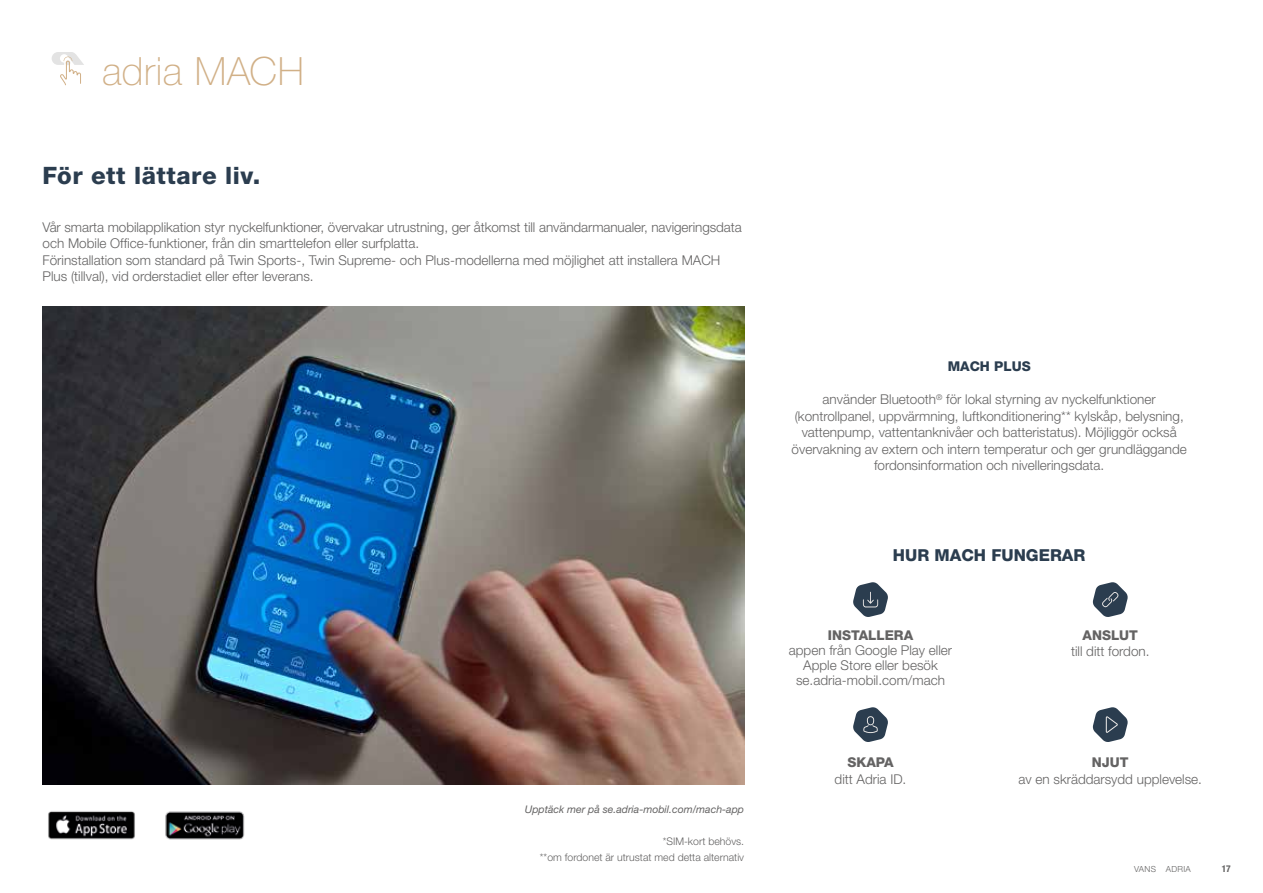
<style>
.page{position:relative;width:1263px;height:893px;background:#fff}
.page>*{position:absolute;margin:0;border:0;box-sizing:border-box;transform-origin:0 0}
.t1{font:100 39px "Helvetica Neue LT Pro";letter-spacing:.01em;color:#d1b087}
.t2{font:800 24px "Helvetica Neue LT Pro";letter-spacing:.02em;color:#2b3d4f}
.t3{font:800 16.5px "Helvetica Neue LT Pro";color:#2b3d4f}
.t4{font:300 13.5px/16.5px "Helvetica Neue LT Pro";color:#646363;text-align:center}
.t5{font:800 13.5px "Helvetica Neue LT Pro";color:#646363}
.t6{font:800 13.5px "Helvetica Neue LT Pro";color:#2b3d4f}
.t7{font:300 10.5px/16.5px "Helvetica Neue LT Pro";color:#646363;text-align:right}
.t8{font:italic 10.5px "Helvetica Neue LT Pro";color:#646363}
.t9{font:700 condensed 9.45px "Helvetica Neue LT Pro";color:#646363}
.t10{font:300 8.4px "Helvetica Neue LT Pro";letter-spacing:.03em;color:#646363}
</style>
<div class="page">
<img style="left:43px;top:306px;width:701px;height:479px">
<svg style="left:52px;top:52px;width:32px;height:34px"></svg>
<svg style="left:853px;top:582px;width:35px;height:35px"></svg>
<svg style="left:853px;top:707px;width:35px;height:35px"></svg>
<svg style="left:1092px;top:582px;width:36px;height:35px"></svg>
<svg style="left:1092px;top:707px;width:36px;height:35px"></svg>
<img style="left:48px;top:811px;width:87px;height:29px">
<img style="left:165px;top:811px;width:80px;height:29px">
<h1 class="t1" style="left:102px;top:49px;width:203px">adria MACH</h1>
<h2 class="t2" style="left:43px;top:161px;width:219px">För ett lättare liv.</h2>
<p class="t4" style="left:43px;top:218px;width:701px;text-align:left">Vår smarta mobilapplikation styr nyckelfunktioner, övervakar utrustning, ger åtkomst till användarmanualer, navigeringsdata och Mobile Office-funktioner, från din smarttelefon eller surfplatta.<br>Förinstallation som standard på Twin Sports-, Twin Supreme- och Plus-modellerna med möjlighet att installera MACH Plus (tillval), vid orderstadiet eller efter leverans.</p>
<p class="t8" style="left:525px;top:803px;width:221px">Upptäck mer på se.adria-mobil.com/mach-app</p>
<p class="t7" style="left:540px;top:833px;width:206px">*SIM-kort behövs.<br>**om fordonet är utrustat med detta alternativ</p>
<p class="t6" style="left:948px;top:358px;width:85px">MACH PLUS</p>
<p class="t4" style="left:792px;top:391px;width:397px">använder Bluetooth<sup>®</sup> för lokal styrning av nyckelfunktioner (kontrollpanel, uppvärmning, luftkonditionering** kylskåp, belysning, vattenpump, vattentanknivåer och batteristatus). Möjliggör också övervakning av extern och intern temperatur och ger grundläggande fordonsinformation och nivelleringsdata.</p>
<p class="t3" style="left:893px;top:545px;width:194px">HUR MACH FUNGERAR</p>
<p class="t5" style="left:828px;top:627px;width:87px">INSTALLERA</p>
<p class="t4" style="left:789px;top:642px;width:165px;line-height:15px">appen från Google Play eller<br>Apple Store eller besök se.adria-mobil.com/mach</p>
<p class="t5" style="left:847px;top:754px;width:48px">SKAPA</p>
<p class="t4" style="left:835px;top:770px;width:73px">ditt Adria ID.</p>
<p class="t5" style="left:1082px;top:627px;width:57px">ANSLUT</p>
<p class="t4" style="left:1071px;top:643px;width:80px">till ditt fordon.</p>
<p class="t5" style="left:1092px;top:754px;width:38px">NJUT</p>
<p class="t4" style="left:1018px;top:770px;width:185px">av en skräddarsydd upplevelse.</p>
<p class="t10" style="left:1134px;top:864px;width:58px">VANS ADRIA</p>
<p class="t9" style="left:1222px;top:863px;width:10px">17</p>
</div>
